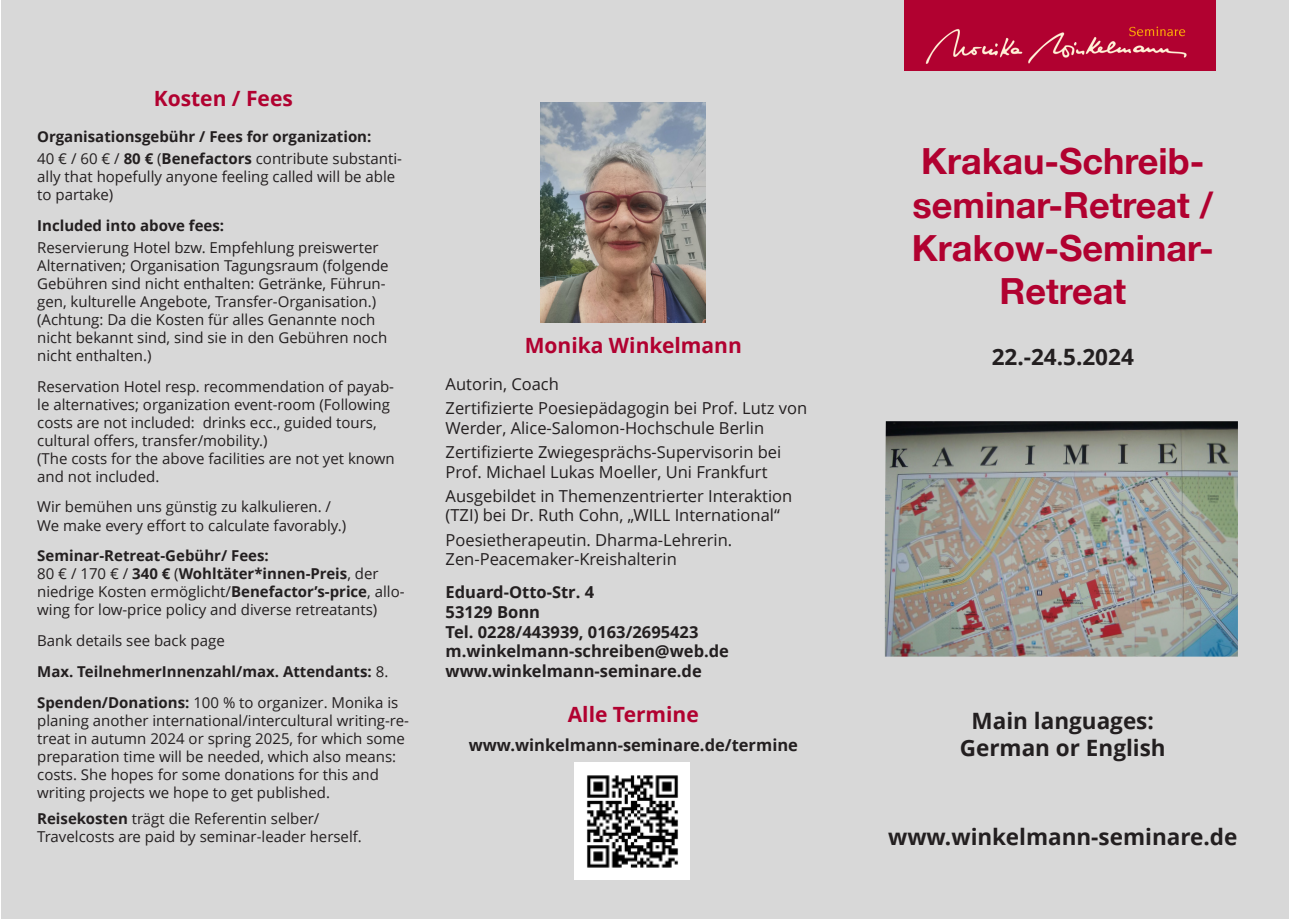
<style>
.page{position:relative;width:1289px;height:919px;background:#fff}
.page>*{position:absolute;margin:0;border:0;box-sizing:border-box;transform-origin:0 0}
.t1{font:700 36px/43.2px "Helvetica Neue";color:#b10130;text-align:center}
.t2{font:700 22.5px/27px "Open Sans";color:#231f20;text-align:center}
.t3{font:700 21px "Open Sans";color:#b10130}
.t4{font:16.5px/24px "Open Sans";color:#231f20}
.t5{font:700 16.5px/19.8px "Open Sans";color:#231f20}
.t6{font:15px/18px "Open Sans";color:#231f20}
.t7{font:700 15px/30.8px "Open Sans";color:#231f20}
.s1{font-weight:400}
.s2{font-weight:700}
</style>
<div class="page">
<div style="left:1px;top:0;width:1287px;height:918px;background:#d8d8d8"></div>
<img style="left:574px;top:762px;width:115px;height:117px">
<img style="left:884px;top:421px;width:353px;height:235px">
<img style="left:540px;top:102px;width:165px;height:220px">
<div style="left:904px;top:0;width:311px;height:27px;background:#b10130"></div>
<img style="left:904px;top:26px;width:311px;height:45px">
<h3 class="t3" style="left:154px;top:84px;width:141px">Kosten / Fees</h3>
<p class="t7" style="left:37px;top:125px;width:366px;line-height:22.2px">Organisationsgebühr / Fees for organization:<br><span class="s1">40 € / 60 € /</span> 80 € <span class="s1">(</span>Benefactors <span class="s1">contribute substanti-</span></p>
<p class="t6" style="left:37px;top:167px;width:359px">ally that hopefully anyone feeling called will be able to partake)</p>
<p class="t7" style="left:37px;top:209px;width:188px">Included into above fees:</p>
<p class="t6" style="left:37px;top:238px;width:353px">Reservierung Hotel bzw. Empfehlung preiswerter Alternativen; Organisation Tagungsraum (folgende Gebühren sind nicht enthalten: Getränke, Führun&shy;gen, kulturelle Angebote, Transfer-Organisation.) (Achtung: Da die Kosten für alles Genannte noch nicht bekannt sind, sind sie in den Gebühren noch nicht enthalten.)</p>
<p class="t6" style="left:37px;top:377px;width:359px">Reservation Hotel resp. recommendation of payab&shy;le alternatives; organization event-room (Following costs are not included: drinks ecc., guided tours, cultural offers, transfer/mobility.)<br>(The costs for the above facilities are not yet known and not included.</p>
<p class="t6" style="left:37px;top:497px;width:310px">Wir bemühen uns günstig zu kalkulieren. /<br>We make every effort to calculate favorably.)</p>
<p class="t6" style="left:37px;top:546px;width:369px"><span class="s2">Seminar-Retreat-Gebühr/ Fees:<br></span>80 € / 170 € / <span class="s2">340 €</span> (<span class="s2">Wohltäter*innen-Preis</span>, der niedrige Kosten ermöglicht/<span class="s2">Benefactor’s-price</span>, allo&shy;wing for low-price policy and diverse retreatants)</p>
<p class="t7" style="left:37px;top:624px;width:362px"><span class="s1">Bank details see back page<br></span>Max. TeilnehmerInnenzahl/max. Attendants: <span class="s1">8.<br></span>Spenden/Donations: <span class="s1">100 % to organizer. Monika is</span></p>
<p class="t6" style="left:37px;top:710px;width:373px">planing another international/intercultural writing-re&shy;treat in autumn 2024 or spring 2025, for which some preparation time will be needed, which also means: costs. She hopes for some donations for this and writing projects we hope to get published.</p>
<p class="t6" style="left:37px;top:809px;width:326px"><span class="s2">Reisekosten</span> trägt die Referentin selber/<br>Travelcosts are paid by seminar-leader herself.</p>
<h3 class="t3" style="left:525px;top:330px;width:219px">Monika Winkelmann</h3>
<p class="t4" style="left:445px;top:371px;width:363px">Autorin, Coach<br>Zertifizierte Poesiepädagogin bei Prof. Lutz von</p>
<p class="t4" style="left:445px;top:415px;width:337px">Werder, Alice-Salomon-Hochschule Berlin<br>Zertifizierte Zwiegesprächs-Supervisorin bei</p>
<p class="t4" style="left:445px;top:459px;width:348px">Prof. Michael Lukas Moeller, Uni Frankfurt<br>Ausgebildet in Themenzentrierter Interaktion</p>
<p class="t4" style="left:445px;top:503px;width:336px">(TZI) bei Dr. Ruth Cohn, „WILL International“<br>Poesietherapeutin. Dharma-Lehrerin.</p>
<p class="t4" style="left:445px;top:547px;width:233px">Zen-Peacemaker-Kreishalterin</p>
<p class="t5" style="left:445px;top:581px;width:285px">Eduard-Otto-Str. 4<br>53129 Bonn<br>Tel. 0228/443939, 0163/2695423 m.winkelmann-schreiben@web.de www.winkelmann-seminare.de</p>
<h3 class="t3" style="left:567px;top:699px;width:133px">Alle Termine</h3>
<p class="t5" style="left:468px;top:734px;width:331px">www.winkelmann-seminare.de/termine</p>
<h1 class="t1" style="left:911px;top:139px;width:303px">Krakau-Schreib&shy;seminar-Retreat /<br>Krakow-Seminar-<br>Retreat</h1>
<h2 class="t2" style="left:991px;top:343px;width:144px">22.-24.5.2024</h2>
<h2 class="t2" style="left:959px;top:707px;width:207px">Main languages:<br>German or English</h2>
<h2 class="t2" style="left:888px;top:822px;width:351px">www.winkelmann-seminare.de</h2>
</div>
